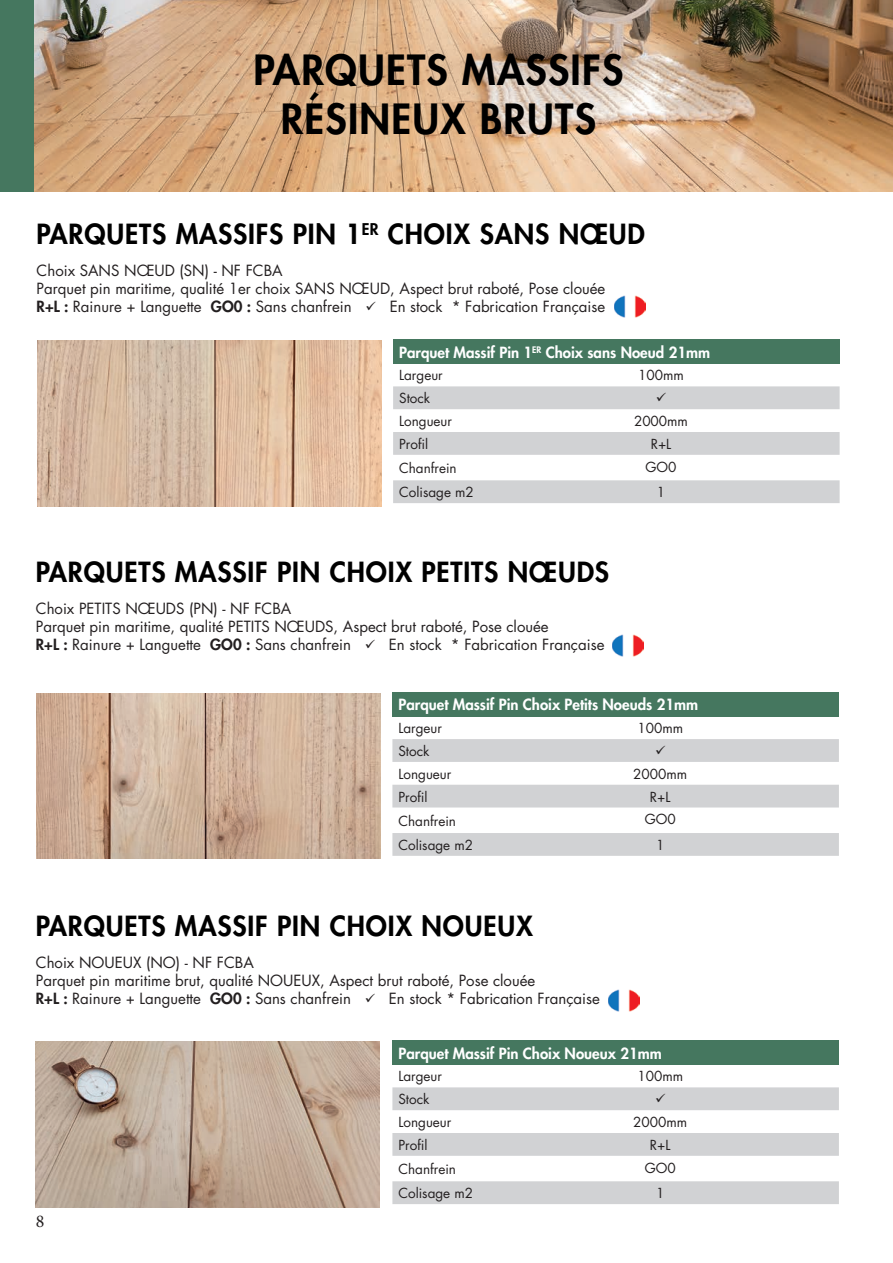
<style>
.page{position:relative;width:893px;height:1263px;background:#fff}
.page>*{position:absolute;margin:0;border:0;box-sizing:border-box;transform-origin:0 0}
.t1{font:800 40.5px "Futura LT";letter-spacing:.03em;color:#000}
.t2{font:800 27px "Futura LT";letter-spacing:.03em;color:#000}
.t3{font:18px "Minion Pro";color:#231f20}
.t4{font:15px "Futura LT";color:#231f20}
.t5{font:800 15px "Futura LT";color:#fff}
.t6{font:13.5px "Futura LT";color:#231f20}
.s1{font-weight:800}
</style>
<div class="page">
<img style="left:37px;top:340px;width:344px;height:166px">
<div style="left:393px;top:340px;width:447px;height:24px;background:#45775f"></div>
<svg style="left:393px;top:432px;width:447px;height:71px"></svg>
<img style="left:33px;top:0;width:860px;height:191px">
<img style="left:36px;top:693px;width:345px;height:166px">
<div style="left:392px;top:692px;width:447px;height:24px;background:#45775f"></div>
<svg style="left:392px;top:785px;width:447px;height:71px"></svg>
<img style="left:35px;top:1041px;width:345px;height:166px">
<div style="left:392px;top:1040px;width:447px;height:24px;background:#45775f"></div>
<svg style="left:392px;top:1133px;width:447px;height:71px"></svg>
<div style="left:0;top:0;width:33px;height:191px;background:#45775f"></div>
<img style="left:615px;top:295px;width:31px;height:22px">
<img style="left:613px;top:635px;width:31px;height:22px">
<img style="left:608px;top:990px;width:31px;height:22px">
<div style="left:393px;top:386px;width:447px;height:23px;background:#d1d2d4"></div>
<div style="left:392px;top:739px;width:447px;height:23px;background:#d1d2d4"></div>
<div style="left:392px;top:1087px;width:447px;height:23px;background:#d1d2d4"></div>
<p class="t1" style="left:253px;top:43px;width:371px">PARQUETS MASSIFS</p>
<p class="t1" style="left:281px;top:92px;width:317px">RÉSINEUX BRUTS</p>
<p class="t2" style="left:37px;top:216px;width:610px">PARQUETS MASSIFS PIN 1<sup>ER</sup> CHOIX SANS NŒUD</p>
<p class="t4" style="left:37px;top:261px;width:248px">Choix SANS NŒUD (SN) - NF FCBA</p>
<p class="t4" style="left:37px;top:279px;width:570px">Parquet pin maritime, qualité 1er choix SANS NŒUD, Aspect brut raboté, Pose clouée</p>
<p class="t4" style="left:37px;top:297px;width:570px"><span class="s1">R+L :</span> Rainure + Languette <span class="s1">GO0 :</span> Sans chanfrein ✓ En stock * Fabrication Française</p>
<p class="t5" style="left:399px;top:342px;width:312px">Parquet Massif Pin 1<sup>ER</sup> Choix sans Noeud 21mm</p>
<p class="t6" style="left:399px;top:367px;width:45px">Largeur</p>
<p class="t6" style="left:638px;top:367px;width:47px">100mm</p>
<p class="t6" style="left:399px;top:390px;width:33px">Stock</p>
<p class="t6" style="left:399px;top:412px;width:54px">Longueur</p>
<p class="t6" style="left:634px;top:412px;width:56px">2000mm</p>
<p class="t6" style="left:399px;top:435px;width:30px">Profil</p>
<p class="t6" style="left:651px;top:435px;width:22px">R+L</p>
<p class="t6" style="left:399px;top:459px;width:59px">Chanfrein</p>
<p class="t6" style="left:645px;top:458px;width:33px">GO0</p>
<p class="t6" style="left:399px;top:484px;width:76px">Colisage m2</p>
<p class="t6" style="left:657px;top:484px;width:10px">1</p>
<p class="t2" style="left:36px;top:554px;width:575px">PARQUETS MASSIF PIN CHOIX PETITS NŒUDS</p>
<p class="t4" style="left:36px;top:599px;width:257px">Choix PETITS NŒUDS (PN) - NF FCBA</p>
<p class="t4" style="left:36px;top:617px;width:514px">Parquet pin maritime, qualité PETITS NŒUDS, Aspect brut raboté, Pose clouée</p>
<p class="t4" style="left:36px;top:635px;width:570px"><span class="s1">R+L :</span> Rainure + Languette <span class="s1">GO0 :</span> Sans chanfrein ✓ En stock * Fabrication Française</p>
<p class="t5" style="left:398px;top:695px;width:301px">Parquet Massif Pin Choix Petits Noeuds 21mm</p>
<p class="t6" style="left:398px;top:719px;width:45px">Largeur</p>
<p class="t6" style="left:637px;top:719px;width:47px">100mm</p>
<p class="t6" style="left:398px;top:742px;width:33px">Stock</p>
<p class="t6" style="left:398px;top:765px;width:54px">Longueur</p>
<p class="t6" style="left:633px;top:765px;width:56px">2000mm</p>
<p class="t6" style="left:398px;top:788px;width:30px">Profil</p>
<p class="t6" style="left:650px;top:788px;width:22px">R+L</p>
<p class="t6" style="left:398px;top:812px;width:59px">Chanfrein</p>
<p class="t6" style="left:645px;top:811px;width:33px">GO0</p>
<p class="t6" style="left:398px;top:836px;width:76px">Colisage m2</p>
<p class="t6" style="left:656px;top:836px;width:10px">1</p>
<p class="t2" style="left:36px;top:908px;width:498px">PARQUETS MASSIF PIN CHOIX NOUEUX</p>
<p class="t4" style="left:36px;top:953px;width:219px">Choix NOUEUX (NO) - NF FCBA</p>
<p class="t4" style="left:36px;top:971px;width:501px">Parquet pin maritime brut, qualité NOUEUX, Aspect brut raboté, Pose clouée</p>
<p class="t4" style="left:36px;top:989px;width:565px"><span class="s1">R+L :</span> Rainure + Languette <span class="s1">GO0 :</span> Sans chanfrein ✓ En stock * Fabrication Française</p>
<p class="t5" style="left:398px;top:1043px;width:265px">Parquet Massif Pin Choix Noueux 21mm</p>
<p class="t6" style="left:398px;top:1068px;width:45px">Largeur</p>
<p class="t6" style="left:637px;top:1068px;width:47px">100mm</p>
<p class="t6" style="left:398px;top:1090px;width:33px">Stock</p>
<p class="t6" style="left:398px;top:1113px;width:54px">Longueur</p>
<p class="t6" style="left:633px;top:1113px;width:56px">2000mm</p>
<p class="t6" style="left:398px;top:1136px;width:30px">Profil</p>
<p class="t6" style="left:650px;top:1136px;width:22px">R+L</p>
<p class="t6" style="left:398px;top:1160px;width:59px">Chanfrein</p>
<p class="t6" style="left:645px;top:1159px;width:33px">GO0</p>
<p class="t6" style="left:398px;top:1184px;width:76px">Colisage m2</p>
<p class="t6" style="left:656px;top:1184px;width:10px">1</p>
<p class="t3" style="left:36px;top:1209px;width:10px">8</p>
</div>
